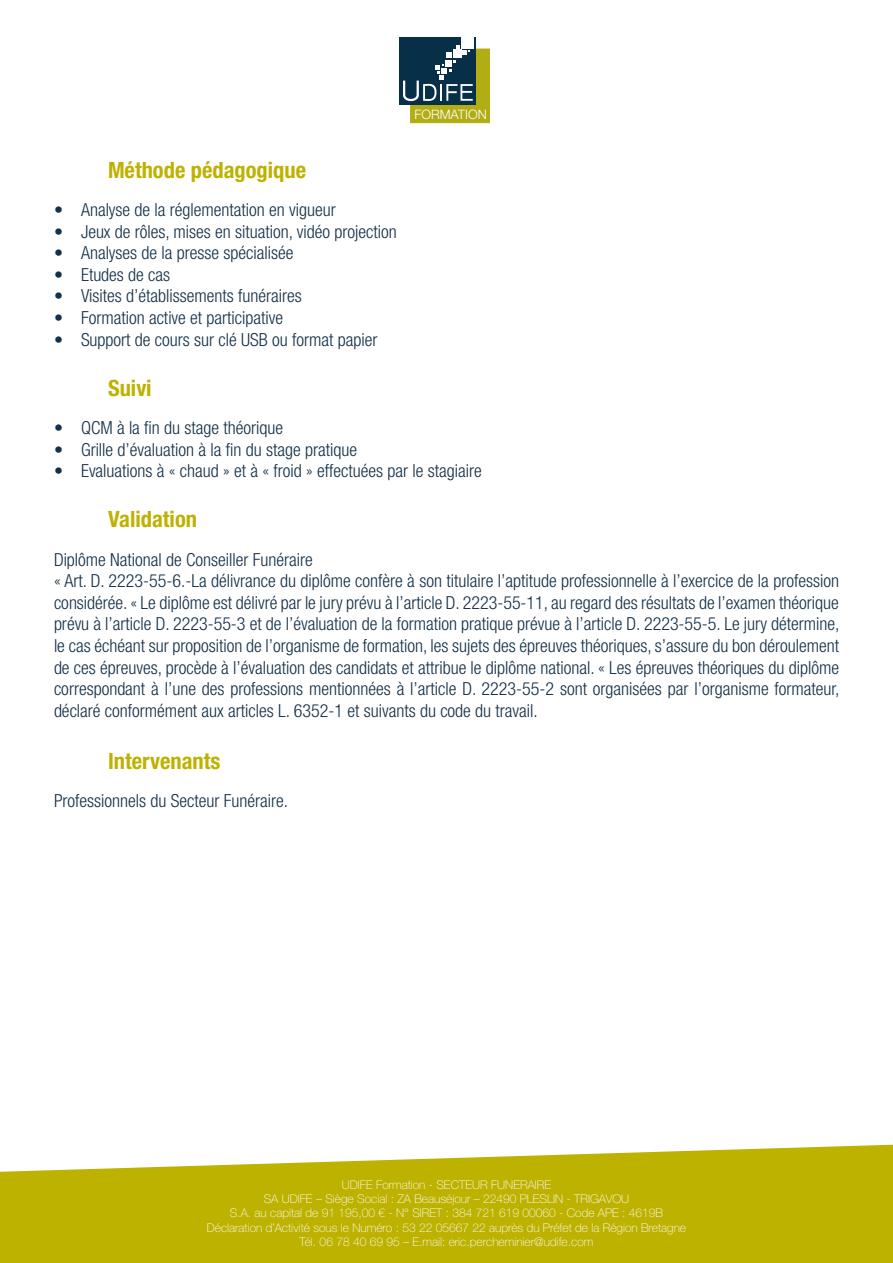
<style>
.page{position:relative;width:893px;height:1263px;background:#fff}
.page>*{position:absolute;margin:0;border:0;box-sizing:border-box;transform-origin:0 0}
.t1{font:700 condensed 22.5px "Helvetica Neue LT Std";color:#beb200}
.t2{font:300 condensed 18px/21.6px "Helvetica Neue LT Std";color:#143048;text-align:justify}
.t3{font:300 13.05px "Helvetica Neue LT Std";color:#fff}
.t4{font:100 12px "Helvetica Neue LT Std";color:#fff}
</style>
<div class="page">
<svg style="left:0;top:1145px;width:893px;height:118px;background:#c5ba1c"></svg>
<div style="left:411px;top:49px;width:78px;height:74px;background:#b2ad15"></div>
<div style="left:410px;top:49px;width:80px;height:74px;border:1px solid #b2ad15"></div>
<div style="left:399px;top:37px;width:76px;height:67px;background:#082f48"></div>
<div style="left:461px;top:37px;width:12px;height:12px;background:#fff"></div>
<svg style="left:403px;top:45px;width:70px;height:56px"></svg>
<p class="t3" style="left:414px;top:106px;width:74px">FORMATION</p>
<p class="t1" style="left:108px;top:156px;width:200px">Méthode pédagogique</p>
<p class="t2" style="left:54px;top:199px;width:283px">• Analyse de la réglementation en vigueur</p>
<p class="t2" style="left:54px;top:220px;width:344px">• Jeux de rôles, mises en situation, vidéo projection</p>
<p class="t2" style="left:54px;top:242px;width:241px">• Analyses de la presse spécialisée</p>
<p class="t2" style="left:54px;top:263px;width:118px">• Etudes de cas</p>
<p class="t2" style="left:54px;top:285px;width:249px">• Visites d’établissements funéraires</p>
<p class="t2" style="left:54px;top:307px;width:231px">• Formation active et participative</p>
<p class="t2" style="left:54px;top:328px;width:325px">• Support de cours sur clé USB ou format papier</p>
<p class="t1" style="left:108px;top:374px;width:45px">Suivi</p>
<p class="t2" style="left:54px;top:417px;width:231px">• QCM à la fin du stage théorique</p>
<p class="t2" style="left:54px;top:438px;width:305px">• Grille d’évaluation à la fin du stage pratique</p>
<p class="t2" style="left:54px;top:460px;width:429px">• Evaluations à « chaud » et à « froid » effectuées par le stagiaire</p>
<p class="t1" style="left:108px;top:506px;width:91px">Validation</p>
<p class="t2" style="left:54px;top:548px;width:260px">Diplôme National de Conseiller Funéraire</p>
<p class="t2" style="left:54px;top:570px;width:787px">« Art. D. 2223-55-6.-La délivrance du diplôme confère à son titulaire l’aptitude professionnelle à l’exercice de la profession considérée. « Le diplôme est délivré par le jury prévu à l’article D. 2223-55-11, au regard des résultats de l’examen théorique prévu à l’article D. 2223-55-3 et de l’évaluation de la formation pratique prévue à l’article D. 2223-55-5. Le jury détermine, le cas échéant sur proposition de l’organisme de formation, les sujets des épreuves théoriques, s’assure du bon déroulement de ces épreuves, procède à l’évaluation des candidats et attribue le diplôme national. « Les épreuves théoriques du diplôme correspondant à l’une des professions mentionnées à l’article D. 2223-55-2 sont organisées par l’organisme formateur, déclaré conformément aux articles L. 6352-1 et suivants du code du travail.</p>
<p class="t1" style="left:108px;top:747px;width:114px">Intervenants</p>
<p class="t2" style="left:54px;top:790px;width:236px">Professionnels du Secteur Funéraire.</p>
<p class="t4" style="left:342px;top:1177px;width:211px">UDIFE Formation - SECTEUR FUNERAIRE</p>
<p class="t4" style="left:264px;top:1192px;width:367px">SA UDIFE – Siège Social : ZA Beauséjour – 22490 PLESLIN - TRIGAVOU</p>
<p class="t4" style="left:230px;top:1206px;width:435px">S.A. au capital de 91 195,00 € - N° SIRET : 384 721 619 00060 - Code APE : 4619B</p>
<p class="t4" style="left:207px;top:1221px;width:481px">Déclaration d’Activité sous le Numéro : 53 22 05667 22 auprès du Préfet de la Région Bretagne</p>
<p class="t4" style="left:300px;top:1235px;width:295px">Tél. 06 78 40 69 95 – E.mail: eric.percheminier@udife.com</p>
</div>
